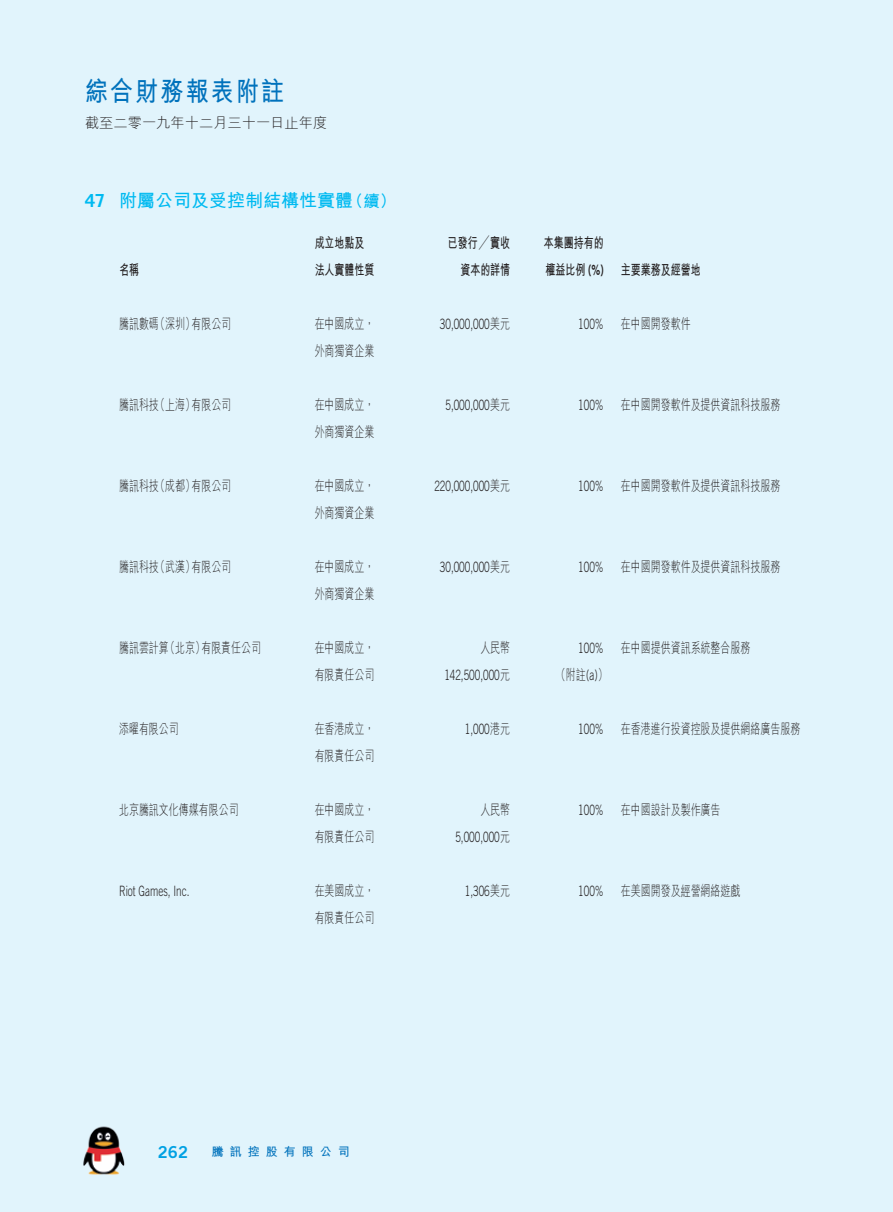
<style>
.page{position:relative;width:893px;height:1212px;background:#e1f4fc}
.page>*{position:absolute;margin:0;border:0;box-sizing:border-box;transform-origin:0 0}
.t1{font:700 27px "M Hei HK";letter-spacing:.095em;color:#0072bc;scale:.85 1}
.t2{font:700 18px "M Hei HK";color:#00baf1}
.t3{font:16.5px "Trade Gothic LT Std Bd 2";color:#00a1e3}
.t4{font:300 14.25px/27px "M Hei HK";color:#231f20;scale:.7 1}
.t5{font:300 14.25px "Trade Gothic LT Std";color:#231f20;scale:.7 1}
.t6{font:700 14.25px/27px "M Hei HK";color:#231f20;scale:.7 1}
.t7{font:300 14.25px "M Hei HK";color:#231f20}
.t8{font:700 12px "M Hei HK";letter-spacing:.5em;color:#0072bc}
.s1{font-family:"Trade Gothic LT Std"}
.s2{font-size:16.5px}
.s3{font-family:"M Hei HK"}
</style>
<div class="page">
<img style="left:83px;top:1126px;width:42px;height:49px">
<h1 class="t1" style="left:85px;top:71px;width:236px">綜合財務報表附註</h1>
<p class="t7" style="left:85px;top:115px;width:244px">截至二零一九年十二月三十一日止年度</p>
<p class="t2" style="left:85px;top:188px;width:313px"><span class="s1">47</span> 附屬公司及受控制結構性實體<span class="s2">（續）</span></p>
<p class="t6" style="left:119px;top:255px;width:30px">名稱</p>
<p class="t6" style="left:315px;top:228px;width:87px">成立地點及法人實體性質</p>
<p class="t6" style="left:448px;top:228px;width:91px;text-align:right">已發行╱實收資本的詳情</p>
<p class="t6" style="left:544px;top:228px;width:225px">本集團持有的<br>權益比例 <span class="s1">(%)</span> 主要業務及經營地</p>
<p class="t4" style="left:119px;top:310px;width:162px">騰訊數碼（深圳）有限公司</p>
<p class="t4" style="left:315px;top:310px;width:87px">在中國成立，外商獨資企業</p>
<p class="t5" style="left:440px;top:315px;width:102px">30,000,000<span class="s3">美元</span></p>
<p class="t4" style="left:578px;top:310px;width:162px"><span class="s1">100%</span> 在中國開發軟件</p>
<p class="t4" style="left:119px;top:391px;width:162px">騰訊科技（上海）有限公司</p>
<p class="t4" style="left:315px;top:391px;width:87px">在中國成立，外商獨資企業</p>
<p class="t5" style="left:445px;top:396px;width:94px">5,000,000<span class="s3">美元</span></p>
<p class="t4" style="left:578px;top:391px;width:290px"><span class="s1">100%</span> 在中國開發軟件及提供資訊科技服務</p>
<p class="t4" style="left:119px;top:472px;width:162px">騰訊科技（成都）有限公司</p>
<p class="t4" style="left:315px;top:472px;width:87px">在中國成立，外商獨資企業</p>
<p class="t5" style="left:434px;top:477px;width:110px">220,000,000<span class="s3">美元</span></p>
<p class="t4" style="left:578px;top:472px;width:290px"><span class="s1">100%</span> 在中國開發軟件及提供資訊科技服務</p>
<p class="t4" style="left:119px;top:553px;width:162px">騰訊科技（武漢）有限公司</p>
<p class="t4" style="left:315px;top:553px;width:87px">在中國成立，外商獨資企業</p>
<p class="t5" style="left:440px;top:558px;width:102px">30,000,000<span class="s3">美元</span></p>
<p class="t4" style="left:578px;top:553px;width:290px"><span class="s1">100%</span> 在中國開發軟件及提供資訊科技服務</p>
<p class="t4" style="left:119px;top:634px;width:205px">騰訊雲計算（北京）有限責任公司</p>
<p class="t4" style="left:315px;top:634px;width:87px">在中國成立，有限責任公司</p>
<p class="t4" style="left:480px;top:634px;width:44px">人民幣</p>
<p class="t5" style="left:444px;top:666px;width:96px">142,500,000<span class="s3">元</span></p>
<p class="t5" style="left:578px;top:639px;width:38px">100%</p>
<p class="t4" style="left:556px;top:661px;width:76px">（附註<span class="s1">(a)</span>）</p>
<p class="t4" style="left:621px;top:634px;width:187px">在中國提供資訊系統整合服務</p>
<p class="t4" style="left:119px;top:715px;width:87px">添曜有限公司</p>
<p class="t4" style="left:315px;top:715px;width:87px">在香港成立，有限責任公司</p>
<p class="t5" style="left:465px;top:720px;width:66px">1,000<span class="s3">港元</span></p>
<p class="t4" style="left:578px;top:715px;width:319px"><span class="s1">100%</span> 在香港進行投資控股及提供網絡廣告服務</p>
<p class="t4" style="left:119px;top:796px;width:172px">北京騰訊文化傳媒有限公司</p>
<p class="t4" style="left:315px;top:796px;width:87px">在中國成立，有限責任公司</p>
<p class="t4" style="left:480px;top:796px;width:44px">人民幣</p>
<p class="t5" style="left:455px;top:828px;width:80px">5,000,000<span class="s3">元</span></p>
<p class="t4" style="left:578px;top:796px;width:205px"><span class="s1">100%</span> 在中國設計及製作廣告</p>
<p class="t5" style="left:119px;top:882px;width:102px">Riot Games, Inc.</p>
<p class="t4" style="left:315px;top:877px;width:87px">在美國成立，有限責任公司</p>
<p class="t5" style="left:465px;top:882px;width:66px">1,306<span class="s3">美元</span></p>
<p class="t4" style="left:578px;top:877px;width:233px"><span class="s1">100%</span> 在美國開發及經營網絡遊戲</p>
<p class="t3" style="left:158px;top:1142px;width:32px">262</p>
<p class="t8" style="left:212px;top:1143px;width:139px">騰訊控股有限公司</p>
</div>
